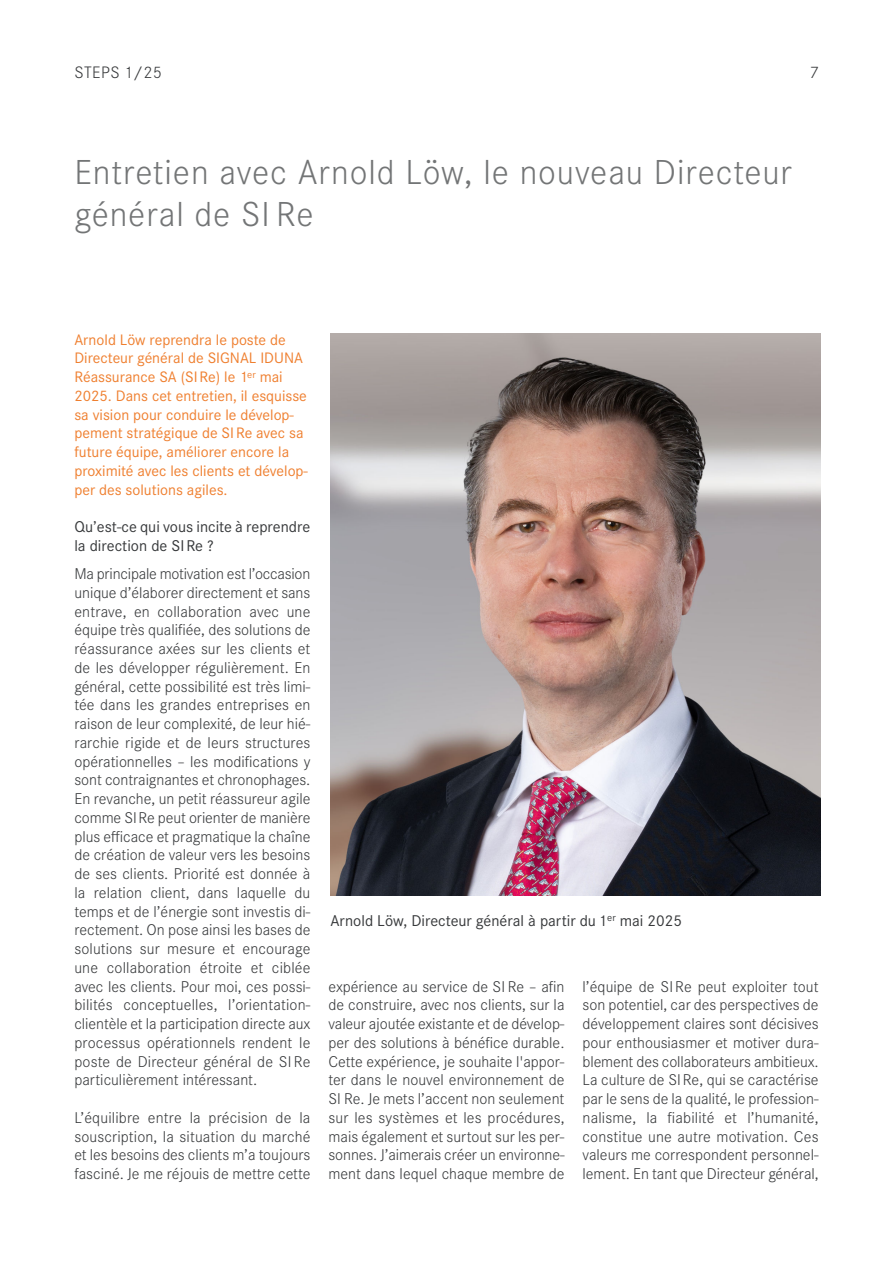
<style>
.page{position:relative;width:893px;height:1263px;background:#fff}
.page>*{position:absolute;margin:0;border:0;box-sizing:border-box;transform-origin:0 0}
.t1{font:300 36px/42px "Corporate S";letter-spacing:.025em;color:#737576}
.t2{font:300 17.25px "Corporate S";letter-spacing:.025em;color:#37393b}
.t3{font:300 16.2px/18.8px "Corporate S";color:#37393b;text-align:justify}
.t4{font:16.2px/18.8px "Corporate S";color:#37393b}
.t5{font:15.75px/18.8px "Corporate S";color:#ef7f2f}
</style>
<div class="page">
<img style="left:331px;top:334px;width:489px;height:562px">
<p class="t2" style="left:74px;top:62px;width:89px">STEPS 1/25</p>
<p class="t2" style="left:810px;top:62px;width:10px">7</p>
<h1 class="t1" style="left:74px;top:151px;width:719px">Entretien avec Arnold Löw, le nouveau Directeur général de SI Re</h1>
<p class="t5" style="left:74px;top:330px;width:235px">Arnold Löw reprendra le poste de Directeur général de SIGNAL IDUNA Réassurance SA (SI Re) le 1<sup>er</sup> mai 2025. Dans cet entretien, il esquisse sa vision pour conduire le dévelop&shy;pement stratégique de SI Re avec sa future équipe, améliorer encore la proximité avec les clients et dévelop&shy;per des solutions agiles.</p>
<p class="t4" style="left:74px;top:517px;width:237px">Qu’est-ce qui vous incite à reprendre la direction de SI Re ?</p>
<p class="t3" style="left:74px;top:564px;width:238px">Ma principale motivation est l’occasion unique d’élaborer directement et sans entrave, en collaboration avec une équipe très qualifiée, des solutions de réassurance axées sur les clients et de les développer régulièrement. En général, cette possibilité est très limi&shy;tée dans les grandes entreprises en raison de leur complexité, de leur hié&shy;rarchie rigide et de leurs structures opérationnelles – les modifications y sont contraignantes et chronophages.<br>En revanche, un petit réassureur agile comme SI Re peut orienter de manière plus efficace et pragmatique la chaîne de création de valeur vers les besoins de ses clients. Priorité est donnée à la relation client, dans laquelle du temps et de l’énergie sont investis di&shy;rectement. On pose ainsi les bases de solutions sur mesure et encourage une collaboration étroite et ciblée avec les clients. Pour moi, ces possi&shy;bilités conceptuelles, l’orientation&shy;clientèle et la participation directe aux processus opérationnels rendent le poste de Directeur général de SI Re particulièrement intéressant.</p>
<p class="t3" style="left:74px;top:1108px;width:238px">L’équilibre entre la précision de la souscription, la situation du marché et les besoins des clients m’a toujours fasciné. Je me réjouis de mettre cette</p>
<p class="t4" style="left:330px;top:911px;width:353px">Arnold Löw, Directeur général à partir du 1<sup>er</sup> mai 2025</p>
<p class="t3" style="left:328px;top:977px;width:238px">expérience au service de SI Re – afin de construire, avec nos clients, sur la valeur ajoutée existante et de dévelop&shy;per des solutions à bénéfice durable.<br>Cette expérience, je souhaite l'appor&shy;ter dans le nouvel environnement de SI Re. Je mets l’accent non seulement sur les systèmes et les procédures, mais également et surtout sur les per&shy;sonnes. J’aimerais créer un environne&shy;ment dans lequel chaque membre de</p>
<p class="t3" style="left:583px;top:977px;width:238px">l’équipe de SI Re peut exploiter tout son potentiel, car des perspectives de développement claires sont décisives pour enthousiasmer et motiver dura&shy;blement des collaborateurs ambitieux.<br>La culture de SI Re, qui se caractérise par le sens de la qualité, le profession&shy;nalisme, la fiabilité et l’humanité, constitue une autre motivation. Ces valeurs me correspondent personnel&shy;lement. En tant que Directeur général,</p>
</div>
